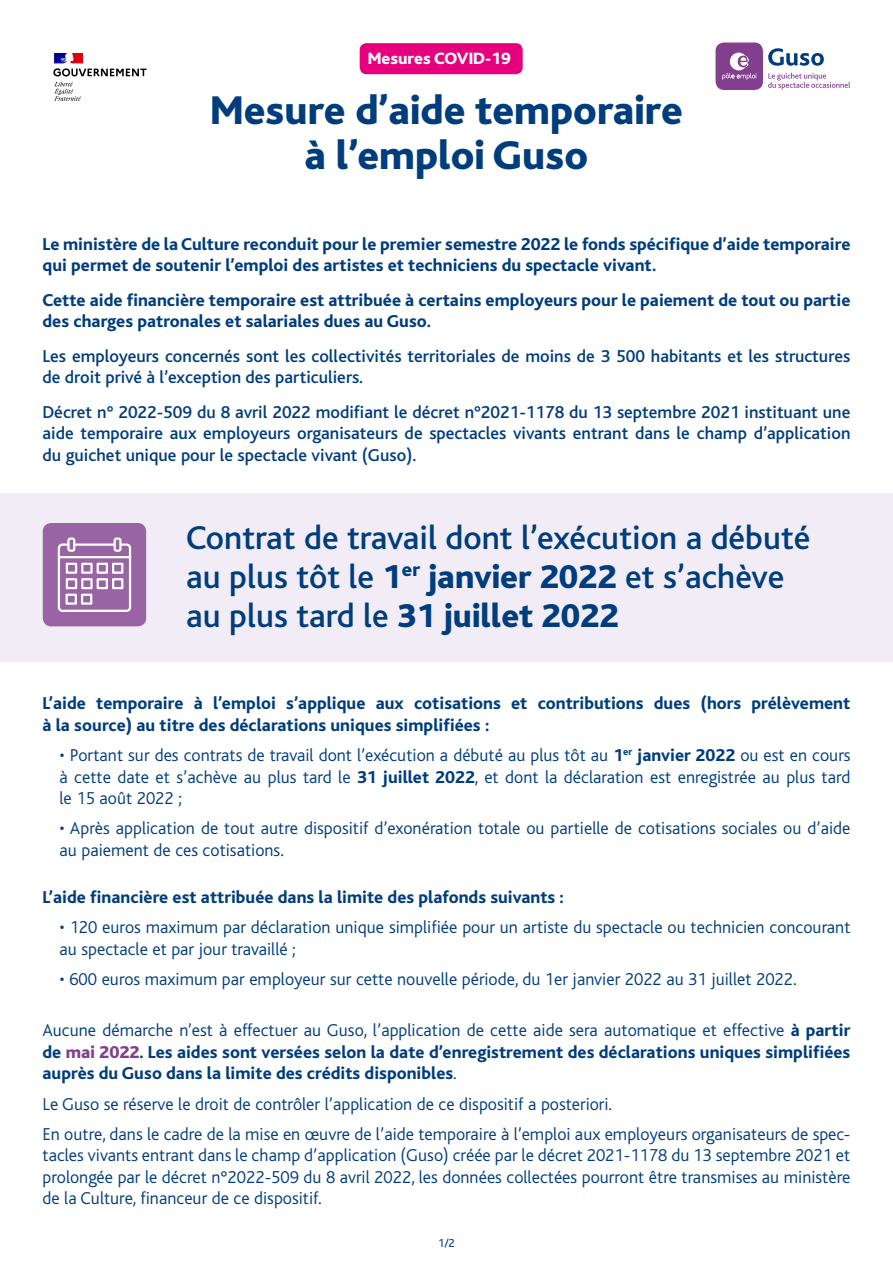
<style>
.page{position:relative;width:893px;height:1263px;background:#fff}
.page>*{position:absolute;margin:0;border:0;box-sizing:border-box;transform-origin:0 0}
.t1{font:800 42px/45px "Bliss";color:#003d7c;text-align:center}
.t2{font:500 34.5px/39px "Bliss";color:#003d7c}
.t3{font:300 18px/21.6px "Bliss";color:#003d7c}
.t4{font:800 18px/21.6px "Bliss";color:#003d7c}
.t5{font:500 18px/21.6px "Bliss";color:#003d7c}
.t6{font:800 17.1px "Bliss";color:#fff}
.t7{font:12px "Bliss";color:#003d7c}
.s1{font-weight:800}
.s2{font-weight:300}
.s3{color:#823f8d}
</style>
<div class="page">
<div style="left:360px;top:43px;width:163px;height:31px;background:#e6007d;border-radius:7px"></div>
<div style="left:0;top:493px;width:893px;height:169px;background:#f1ecf6"></div>
<div style="left:43px;top:523px;width:103px;height:103px;background:#9864a3;border-radius:9px"></div>
<svg style="left:58px;top:537px;width:73px;height:75px"></svg>
<svg style="left:54px;top:82px;width:27px;height:19px"></svg>
<svg style="left:53px;top:53px;width:94px;height:23px"></svg>
<div style="left:716px;top:43px;width:47px;height:47px;background:#823f8d;border-radius:9px"></div>
<div style="left:730px;top:53px;width:18px;height:17px;background:#fff;border-radius:9px"></div>
<svg style="left:738px;top:56px;width:11px;height:11px"></svg>
<svg style="left:722px;top:73px;width:35px;height:7px"></svg>
<svg style="left:768px;top:48px;width:56px;height:18px"></svg>
<svg style="left:768px;top:73px;width:82px;height:17px"></svg>
<p class="t6" style="left:368px;top:49px;width:144px">Mesures COVID-19</p>
<h1 class="t1" style="left:210px;top:89px;width:474px">Mesure d’aide temporaire à l’emploi Guso</h1>
<p class="t4" style="left:43px;top:233px;width:809px">Le ministère de la Culture reconduit pour le premier semestre 2022 le fonds spécifique d’aide temporaire qui permet de soutenir l’emploi des artistes et techniciens du spectacle vivant.</p>
<p class="t4" style="left:43px;top:289px;width:809px">Cette aide financière temporaire est attribuée à certains employeurs pour le paiement de tout ou partie des charges patronales et salariales dues au Guso.</p>
<p class="t5" style="left:43px;top:345px;width:809px">Les employeurs concernés sont les collectivités territoriales de moins de 3 500 habitants et les structures de droit privé à l’exception des particuliers.</p>
<p class="t5" style="left:43px;top:401px;width:809px;text-align:justify">Décret n° 2022-509 du 8 avril 2022 modifiant le décret n°2021-1178 du 13 septembre 2021 instituant une aide temporaire aux employeurs organisateurs de spectacles vivants entrant dans le champ d’application du guichet unique pour le spectacle vivant (Guso).</p>
<h2 class="t2" style="left:186px;top:519px;width:626px">Contrat de travail dont l’exécution a débuté au plus tôt le <span class="s1">1</span><sup>er</sup> <span class="s1">janvier 2022</span> et s’achève au plus tard le <span class="s1">31 juillet 2022</span></h2>
<p class="t4" style="left:43px;top:693px;width:809px">L’aide temporaire à l’emploi s’applique aux cotisations et contributions dues (hors prélèvement à la source) au titre des déclarations uniques simplifiées :</p>
<p class="t3" style="left:60px;top:745px;width:792px;text-align:justify">• Portant sur des contrats de travail dont l’exécution a débuté au plus tôt au <span class="s1">1</span><sup>er</sup> <span class="s1">janvier 2022</span> ou est en cours à cette date et s’achève au plus tard le <span class="s1">31 juillet 2022</span>, et dont la déclaration est enregistrée au plus tard le 15 août 2022 ;</p>
<p class="t3" style="left:60px;top:818px;width:792px">• Après application de tout autre dispositif d’exonération totale ou partielle de cotisations sociales ou d’aide au paiement de ces cotisations.</p>
<p class="t4" style="left:43px;top:887px;width:523px">L’aide financière est attribuée dans la limite des plafonds suivants :</p>
<p class="t3" style="left:60px;top:917px;width:792px">• 120 euros maximum par déclaration unique simplifiée pour un artiste du spectacle ou technicien concourant au spectacle et par jour travaillé ;</p>
<p class="t3" style="left:60px;top:969px;width:739px">• 600 euros maximum par employeur sur cette nouvelle période, du 1er janvier 2022 au 31 juillet 2022.</p>
<p class="t4" style="left:43px;top:1020px;width:809px;text-align:justify"><span class="s2">Aucune démarche n’est à effectuer au Guso, l’application de cette aide sera automatique et effective</span> à partir de <span class="s3">mai 2022</span>. Les aides sont versées selon la date d’enregistrement des déclarations uniques simplifiées auprès du Guso dans la limite des crédits disponibles<span class="s2">.</span></p>
<p class="t3" style="left:43px;top:1089px;width:809px;line-height:30.2px">Le Guso se réserve le droit de contrôler l’application de ce dispositif a posteriori.<br>En outre, dans le cadre de la mise en œuvre de l’aide temporaire à l’emploi aux employeurs organisateurs de spec-</p>
<p class="t3" style="left:43px;top:1145px;width:809px;text-align:justify">tacles vivants entrant dans le champ d’application (Guso) créée par le décret 2021-1178 du 13 septembre 2021 et prolongée par le décret n°2022-509 du 8 avril 2022, les données collectées pourront être transmises au ministère de la Culture, financeur de ce dispositif.</p>
<p class="t7" style="left:438px;top:1236px;width:18px">1/2</p>
</div>
